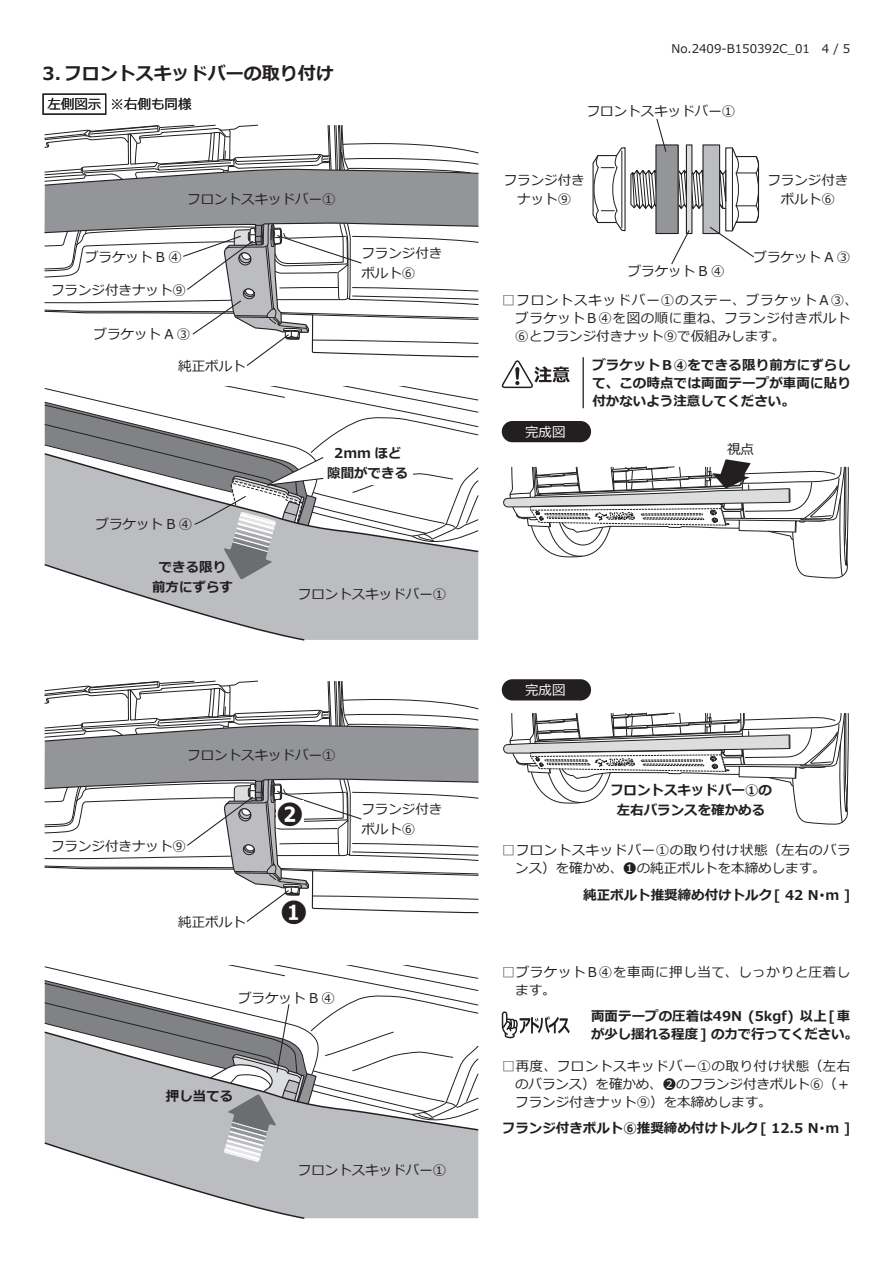
<style>
.page{position:relative;width:893px;height:1263px;background:#fff}
.page>*{position:absolute;margin:0;border:0;box-sizing:border-box;transform-origin:0 0}
.t1{font:700 27px "Meiryo";color:#231f20}
.t2{font:700 18px "Meiryo";color:#231f20}
.t3{font:13.5px/18px "Meiryo";color:#231f20;text-align:justify}
.t4{font:700 13.5px/18px "Meiryo";color:#231f20;text-align:justify}
.t5{font:13.5px/18px "Meiryo";letter-spacing:.045em;color:#231f20}
.t6{font:13.5px/18px "Meiryo";letter-spacing:.035em;color:#231f20}
.t7{font:13.5px/18px "Meiryo";letter-spacing:.04em;color:#231f20}
.t8{font:13.5px "Meiryo";color:#fff}
.t9{font:12px "Meiryo";color:#231f20}
</style>
<div class="page">
<svg style="left:44px;top:124px;width:435px;height:242px"></svg>
<svg style="left:592px;top:118px;width:168px;height:147px"></svg>
<div style="left:43px;top:94px;width:63px;height:21px;border:1px solid #231f20"></div>
<div style="left:502px;top:421px;width:89px;height:21px;background:#231f20;border-radius:11px"></div>
<svg style="left:503px;top:459px;width:346px;height:120px"></svg>
<svg style="left:502px;top:360px;width:68px;height:28px"></svg>
<hr style="left:583px;top:357px;width:1px;height:51px;background:#231f20">
<svg style="left:44px;top:387px;width:435px;height:254px"></svg>
<svg style="left:44px;top:680px;width:435px;height:242px"></svg>
<div style="left:502px;top:679px;width:89px;height:21px;background:#231f20;border-radius:11px"></div>
<svg style="left:503px;top:712px;width:346px;height:113px"></svg>
<div style="left:276px;top:801px;width:27px;height:27px;background:#fff"></div>
<svg style="left:502px;top:1011px;width:68px;height:27px"></svg>
<svg style="left:44px;top:965px;width:435px;height:254px"></svg>
<p class="t2" style="left:43px;top:60px;width:293px">3. フロントスキッドバーの取り付け</p>
<p class="t3" style="left:47px;top:96px;width:55px">左側図示</p>
<p class="t3" style="left:111px;top:96px;width:82px">※右側も同様</p>
<p class="t3" style="left:187px;top:190px;width:150px">フロントスキッドバー1</p>
<p class="t3" style="left:85px;top:248px;width:98px">ブラケット B ④</p>
<p class="t3" style="left:51px;top:281px;width:136px">フランジ付きナット9</p>
<p class="t3" style="left:94px;top:326px;width:98px">ブラケット A ③</p>
<p class="t3" style="left:178px;top:357px;width:69px">純正ボルト</p>
<p class="t3" style="left:361px;top:245px;width:82px">フランジ付き</p>
<p class="t3" style="left:361px;top:264px;width:55px">ボルト6</p>
<p class="t3" style="left:96px;top:516px;width:98px">ブラケット B 4</p>
<p class="t4" style="left:159px;top:559px;width:69px">できる限り</p>
<p class="t4" style="left:152px;top:579px;width:82px">前方にずらす</p>
<p class="t4" style="left:334px;top:445px;width:69px">2mm ほど</p>
<p class="t4" style="left:327px;top:465px;width:82px">隙間ができる</p>
<p class="t3" style="left:298px;top:585px;width:150px">フロントスキッドバー1</p>
<p class="t3" style="left:187px;top:746px;width:150px">フロントスキッドバー1</p>
<p class="t3" style="left:51px;top:837px;width:136px">フランジ付きナット9</p>
<p class="t3" style="left:178px;top:913px;width:69px">純正ボルト</p>
<p class="t1" style="left:276px;top:795px;width:28px">2</p>
<p class="t1" style="left:281px;top:893px;width:28px">1</p>
<p class="t3" style="left:238px;top:989px;width:98px">ブラケット B 4</p>
<p class="t3" style="left:361px;top:801px;width:82px">フランジ付き</p>
<p class="t3" style="left:361px;top:820px;width:55px">ボルト6</p>
<p class="t4" style="left:166px;top:1087px;width:69px">押し当てる</p>
<p class="t3" style="left:298px;top:1161px;width:150px">フロントスキッドバー1</p>
<p class="t9" style="left:672px;top:40px;width:140px">No.2409-B150392C_01</p>
<p class="t9" style="left:822px;top:40px;width:30px">4 5/</p>
<p class="t3" style="left:587px;top:103px;width:150px">フロントスキッドバー1</p>
<p class="t3" style="left:504px;top:171px;width:82px">フランジ付き</p>
<p class="t3" style="left:517px;top:191px;width:55px">ナット9</p>
<p class="t3" style="left:628px;top:263px;width:98px">ブラケット B 4</p>
<p class="t3" style="left:767px;top:171px;width:82px">フランジ付き</p>
<p class="t3" style="left:781px;top:191px;width:55px">ボルト6</p>
<p class="t3" style="left:753px;top:249px;width:98px">ブラケット A 3</p>
<p class="t5" style="left:515px;top:292px;width:344px;text-indent:-14px">□フロントスキッドバー①のステー、ブラケットA3、ブラケットB ④を図の順に重ね、フランジ付きボルト<br>⑥とフランジ付きナット⑨で仮組みします。</p>
<p class="t8" style="left:525px;top:422px;width:42px">完成図</p>
<p class="t4" style="left:592px;top:357px;width:260px">ブラケットB④をできる限り前方にずらして、この時点では両面テープが車両に貼り付かないよう注意してください。</p>
<p class="t3" style="left:727px;top:441px;width:28px">視点</p>
<p class="t8" style="left:525px;top:681px;width:42px">完成図</p>
<p class="t4" style="left:610px;top:782px;width:163px">フロントスキッドバー①の</p>
<p class="t4" style="left:617px;top:802px;width:150px">左右バランスを確かめる</p>
<p class="t6" style="left:515px;top:842px;width:337px;text-indent:-14px">□フロントスキッドバー①の取り付け状態（左右のバランス）を確かめ、❶の純正ボルトを本締めします。</p>
<p class="t4" style="left:583px;top:886px;width:269px">純正ボルト推奨締め付けトルク[ 42 N m･ [</p>
<p class="t7" style="left:515px;top:964px;width:337px;text-indent:-14px">□ブラケットB ④を車両に押し当て、しっかりと圧着します。</p>
<p class="t4" style="left:591px;top:1008px;width:268px">両面テープの圧着は49N (5kgf) 以上[車が少し揺れる程度] の力で行ってください。</p>
<p class="t3" style="left:515px;top:1057px;width:337px;text-indent:-14px">□再度、フロントスキッドバー①の取り付け状態（左右のバランス）を確かめ、❷のフランジ付きボルト6)＋フランジ付きナット⑨）を本締めします。</p>
<p class="t4" style="left:502px;top:1120px;width:350px">フランジ付きボルト⑥推奨締め付けトルク[ 12.5 N m･ [</p>
</div>
